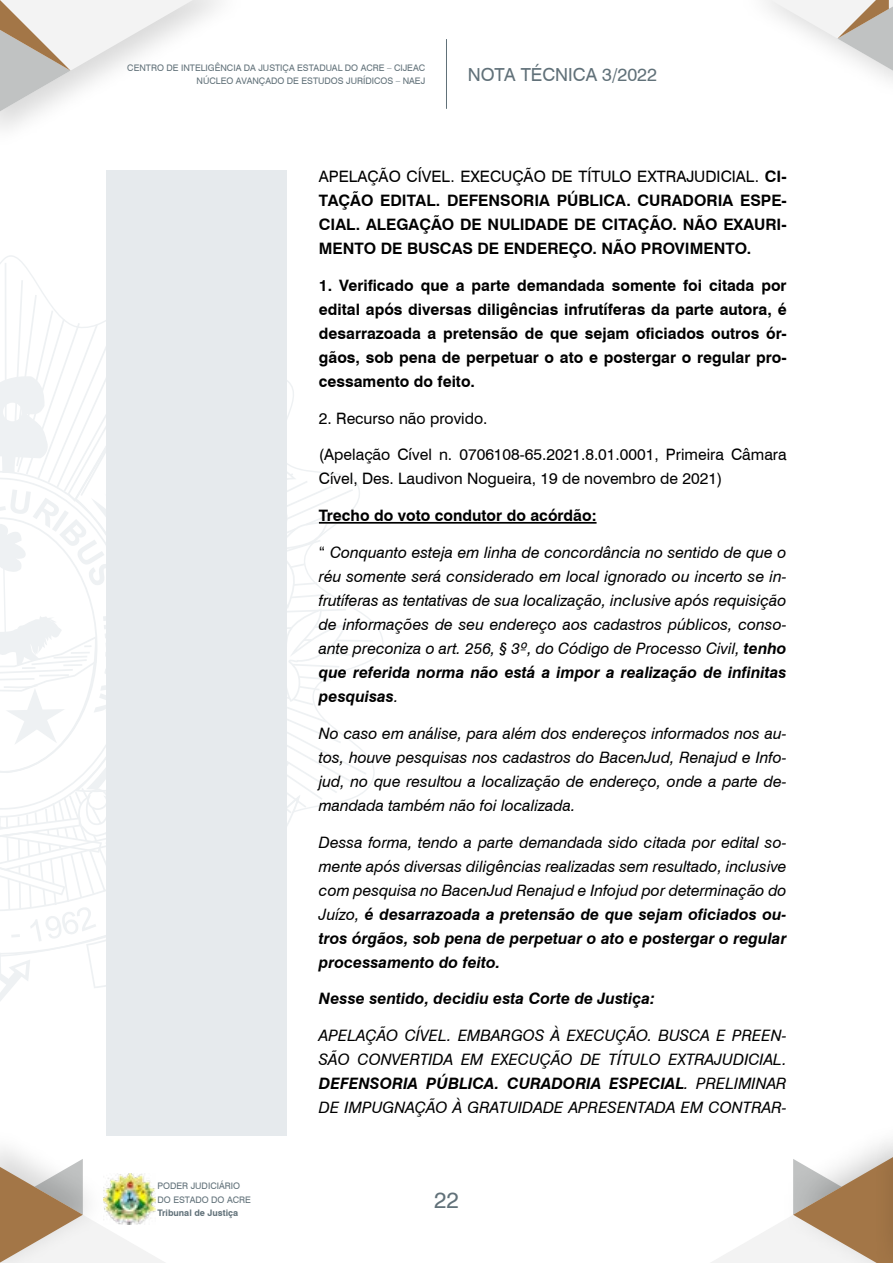
<style>
.page{position:relative;width:893px;height:1263px;background:#fff}
.page>*{position:absolute;margin:0;border:0;box-sizing:border-box;transform-origin:0 0}
.t1{font:22.5px "Swiss 721 BT";color:#617179}
.t2{font:18px "Swiss 721 BT";color:#617179}
.t3{font:italic 15.75px/24px "Swiss 721 BT";color:#000;text-align:justify}
.t4{font:700 15.75px/24px "Swiss 721 BT";color:#000;text-align:justify}
.t5{font:15.75px/24px "Swiss 721 BT";color:#000}
.t6{font:italic 700 15.75px "Swiss 721 BT";color:#000}
.t7{font:9px/13.5px "Swiss 721 BT";color:#617179;text-align:right}
.t8{font:700 9px "Swiss 721 BT";color:#617179}
.s1{font-weight:400}
.s2{font-style:normal}
.s3{font-weight:700}
</style>
<div class="page">
<div style="left:880px;top:0;width:13px;height:102px;background:#000;opacity:.15"></div>
<svg style="left:765px;top:0;width:128px;height:71px"></svg>
<svg style="left:0;top:0;width:219px;height:121px"></svg>
<svg style="left:0;top:1157px;width:165px;height:106px"></svg>
<div style="left:872px;top:1118px;width:21px;height:145px;background:#000;opacity:.25"></div>
<svg style="left:711px;top:1157px;width:182px;height:106px"></svg>
<hr style="left:5px;top:263px;width:2px;height:207px;background:#eef1f3">
<svg style="left:0;top:280px;width:373px;height:721px"></svg>
<hr style="left:446px;top:39px;width:1px;height:70px;background:#617179">
<img style="left:104px;top:1174px;width:51px;height:50px">
<hr style="left:319px;top:522px;width:278px;height:2px;background:#000">
<div style="left:106px;top:170px;width:181px;height:965px;background:#e6eaed"></div>
<p class="t7" style="left:127px;top:60px;width:299px">CENTRO DE INTELIGÊNCIA DA JUSTIÇA ESTADUAL DO ACRE – CIJEAC<br>NÚCLEO AVANÇADO DE ESTUDOS JURÍDICOS – NAEJ</p>
<p class="t2" style="left:468px;top:62px;width:191px">NOTA TÉCNICA 3/2022</p>
<p class="t7" style="left:158px;top:1179px;width:95px;text-align:left">PODER JUDICIÁRIO<br>DO ESTADO DO ACRE</p>
<p class="t8" style="left:158px;top:1207px;width:82px">Tribunal de Justiça</p>
<p class="t4" style="left:319px;top:164px;width:469px"><span class="s1">APELAÇÃO CÍVEL. EXECUÇÃO DE TÍTULO EXTRAJUDICIAL.</span> CI-TAÇÃO EDITAL. DEFENSORIA PÚBLICA. CURADORIA ESPE-CIAL. ALEGAÇÃO DE NULIDADE DE CITAÇÃO. NÃO EXAURI-MENTO DE BUSCAS DE ENDEREÇO. NÃO PROVIMENTO.</p>
<p class="t4" style="left:319px;top:273px;width:469px">1. Verificado que a parte demandada somente foi citada por edital após diversas diligências infrutíferas da parte autora, é desarrazoada a pretensão de que sejam oficiados outros ór&shy;gãos, sob pena de perpetuar o ato e postergar o regular pro&shy;cessamento do feito.</p>
<p class="t5" style="left:319px;top:405px;width:170px">2. Recurso não provido.</p>
<p class="t5" style="left:319px;top:442px;width:469px">(Apelação Cível n. 0706108-65.2021.8.01.0001, Primeira Câmara<br>Cível, Des. Laudivon Nogueira, 19 de novembro de 2021)</p>
<p class="t4" style="left:319px;top:503px;width:279px">Trecho do voto condutor do acórdão:</p>
<p class="t3" style="left:319px;top:540px;width:469px"><span class="s2">“</span> Conquanto esteja em linha de concordância no sentido de que o réu somente será considerado em local ignorado ou incerto se in&shy;frutíferas as tentativas de sua localização, inclusive após requisição de informações de seu endereço aos cadastros públicos, conso&shy;ante preconiza o art. 256, § 3º, do Código de Processo Civil, <span class="s3">tenho que referida norma não está a impor a realização de infinitas pesquisas</span>.</p>
<p class="t3" style="left:319px;top:721px;width:469px">No caso em análise, para além dos endereços informados nos au&shy;tos, houve pesquisas nos cadastros do BacenJud, Renajud e Info&shy;jud, no que resultou a localização de endereço, onde a parte de&shy;mandada também não foi localizada.</p>
<p class="t3" style="left:319px;top:829px;width:469px">Dessa forma, tendo a parte demandada sido citada por edital so&shy;mente após diversas diligências realizadas sem resultado, inclusive com pesquisa no BacenJud Renajud e Infojud por determinação do Juízo, <span class="s3">é desarrazoada a pretensão de que sejam oficiados ou&shy;tros órgãos, sob pena de perpetuar o ato e postergar o regular processamento do feito.</span></p>
<p class="t6" style="left:319px;top:988px;width:338px">Nesse sentido, decidiu esta Corte de Justiça:</p>
<p class="t3" style="left:319px;top:1023px;width:469px">APELAÇÃO CÍVEL. EMBARGOS À EXECUÇÃO. BUSCA E PREEN-SÃO CONVERTIDA EM EXECUÇÃO DE TÍTULO EXTRAJUDICIAL.<br><span class="s3">DEFENSORIA PÚBLICA. CURADORIA ESPECIAL</span>. PRELIMINAR DE IMPUGNAÇÃO À GRATUIDADE APRESENTADA EM CONTRAR-</p>
<h1 class="t1" style="left:434px;top:1184px;width:26px">22</h1>
</div>
